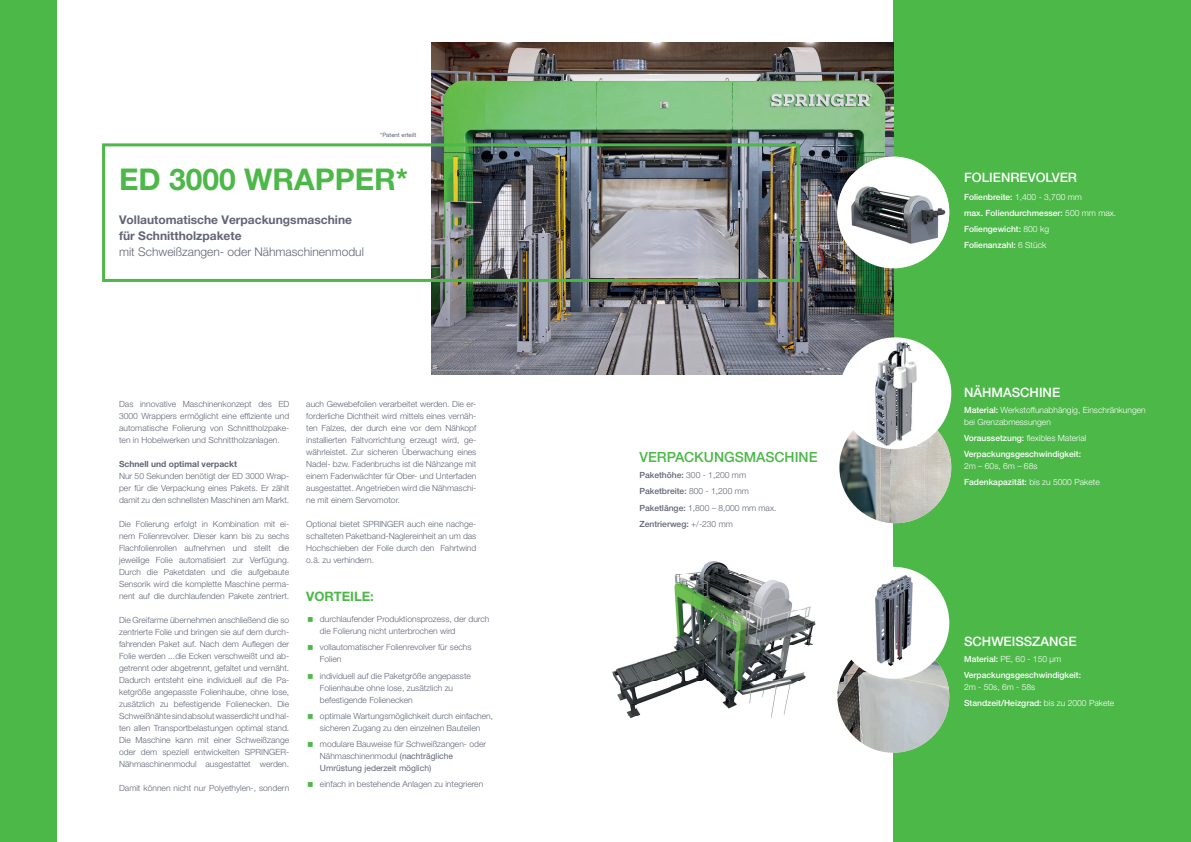
<style>
.page{position:relative;width:1191px;height:842px;background:#fff}
.page>*{position:absolute;margin:0;border:0;box-sizing:border-box;transform-origin:0 0}
.t1{font:700 30px "Helvetica Neue LT Pro";color:#4cb848}
.t2{font:500 14px "Helvetica Neue LT Std";color:#4cb848}
.t3{font:500 13px "Helvetica Neue LT Pro";color:#fff}
.t4{font:700 13px "Helvetica Neue LT Pro";color:#4cb848}
.t5{font:700 12px/16px "Helvetica Neue LT Pro";color:#616577}
.t6{font:300 12px "Helvetica Neue LT Pro";color:#616577}
.t7{font:300 8.5px/12px "Helvetica Neue LT Pro";color:#616577;text-align:justify}
.t8{font:500 8.5px/16px "Helvetica Neue LT Pro";color:#fff}
.t9{font:300 8.5px/16px "Helvetica Neue LT Pro";color:#fff}
.t10{font:700 8.5px "Helvetica Neue LT Pro";color:#616577}
.t11{font:6px "Helvetica Neue LT Pro";color:#616577}
.s1{font-weight:400}
.s2{font-weight:500}
.s3{font-weight:300}
</style>
<div class="page">
<div style="left:0;top:0;width:57px;height:842px;background:#4cb848"></div>
<div style="left:893px;top:0;width:298px;height:842px;background:#4cb848"></div>
<img style="left:431px;top:43px;width:462px;height:331px">
<div style="left:102px;top:143px;width:697px;height:139px;border:3px solid #4cb848"></div>
<img style="left:674px;top:561px;width:142px;height:85px">
<img style="left:612px;top:646px;width:194px;height:35px">
<img style="left:617px;top:681px;width:181px;height:36px">
<div style="left:837px;top:156px;width:112px;height:112px;background:#fff;border-radius:50%"></div>
<img style="left:837px;top:174px;width:112px;height:76px">
<img style="left:839px;top:411px;width:112px;height:112px;border-radius:56px">
<div style="left:839px;top:337px;width:112px;height:112px;background:#fff;border-radius:50%"></div>
<img style="left:875px;top:342px;width:41px;height:103px">
<img style="left:837px;top:657px;width:112px;height:96px">
<div style="left:837px;top:567px;width:112px;height:112px;background:#fff;border-radius:50%"></div>
<img style="left:876px;top:576px;width:36px;height:89px">
<p class="t11" style="left:380px;top:131px;width:38px">*Patent erteilt</p>
<h1 class="t1" style="left:119px;top:161px;width:290px">ED 3000 WRAPPER*</h1>
<h3 class="t5" style="left:119px;top:212px;width:234px">Vollautomatische Verpackungsmaschine für Schnittholzpakete</h3>
<h3 class="t6" style="left:119px;top:245px;width:246px">mit Schweißzangen- oder Nähmaschinenmodul</h3>
<p class="t7" style="left:119px;top:398px;width:172px">Das innovative Maschinenkonzept des ED 3000 Wrappers ermöglicht eine effiziente und automatische Folierung von Schnittholzpake&shy;ten in Hobelwerken und Schnittholzanlagen.</p>
<p class="t10" style="left:119px;top:459px;width:119px">Schnell und optimal verpackt</p>
<p class="t7" style="left:119px;top:470px;width:172px">Nur 50 Sekunden benötigt der ED 3000 Wrap&shy;per für die Verpackung eines Pakets. Er zählt damit zu den schnellsten Maschinen am Markt.</p>
<p class="t7" style="left:119px;top:518px;width:172px">Die Folierung erfolgt in Kombination mit ei&shy;nem Folienrevolver. Dieser kann bis zu sechs Flachfolienrollen aufnehmen und stellt die jeweilige Folie automatisiert zur Verfügung.<br>Durch die Paketdaten und die aufgebaute Sensorik wird die komplette Maschine perma&shy;nent auf die durchlaufenden Pakete zentriert.</p>
<p class="t7" style="left:119px;top:614px;width:172px">Die Greifarme übernehmen anschließend die so zentrierte Folie und bringen sie auf dem durch&shy;fahrenden Paket auf. Nach dem Auflegen der Folie werden ...die Ecken verschweißt und ab&shy;getrennt oder abgetrennt, gefaltet und vernäht.<br>Dadurch entsteht eine individuell auf die Pa&shy;ketgröße angepasste Folienhaube, ohne lose, zusätzlich zu befestigende Folienecken. Die Schweißnähte sind absolut wasserdicht und hal&shy;ten allen Transportbelastungen optimal stand.<br>Die Maschine kann mit einer Schweißzange oder dem speziell entwickelten SPRINGER-Nähmaschinenmodul ausgestattet werden.</p>
<p class="t7" style="left:119px;top:782px;width:172px">Damit können nicht nur Polyethylen-, sondern</p>
<p class="t7" style="left:306px;top:398px;width:172px">auch Gewebefolien verarbeitet werden. Die er&shy;forderliche Dichtheit wird mittels eines vernäh&shy;ten Falzes, der durch eine vor dem Nähkopf installierten Faltvorrichtung erzeugt wird, ge&shy;währleistet. Zur sicheren Überwachung eines Nadel- bzw. Fadenbruchs ist die Nähzange mit einem Fadenwächter für Ober- und Unterfaden ausgestattet. Angetrieben wird die Nähmaschi&shy;ne mit einem Servomotor.</p>
<p class="t7" style="left:306px;top:518px;width:172px">Optional bietet SPRINGER auch eine nachge&shy;schalteten Paketband-Naglereinheit an um das Hochschieben der Folie durch den Fahrtwind o.ä. zu verhindern.</p>
<h3 class="t4" style="left:306px;top:588px;width:69px">VORTEILE:</h3>
<p class="t7" style="left:320px;top:613px;width:171px">durchlaufender Produktionsprozess, der durch die Folierung nicht unterbrochen wird</p>
<p class="t7" style="left:320px;top:641px;width:153px">vollautomatischer Folienrevolver für sechs<br>Folien</p>
<p class="t7" style="left:320px;top:669px;width:152px;text-align:left">individuell auf die Paketgröße angepasste<br>Folienhaube ohne lose, zusätzlich zu befestigende Folienecken</p>
<p class="t7" style="left:320px;top:710px;width:175px">optimale Wartungsmöglichkeit durch einfachen, sicheren Zugang zu den einzelnen Bauteilen</p>
<p class="t7" style="left:320px;top:738px;width:168px;text-align:left">modulare Bauweise für Schweißzangen- oder<br>Nähmaschinenmodul <span class="s1">(nachträgliche<br>Umrüstung jederzeit möglich)</span></p>
<p class="t7" style="left:320px;top:778px;width:165px">einfach in bestehende Anlagen zu integrieren</p>
<h2 class="t2" style="left:639px;top:449px;width:179px">VERPACKUNGSMASCHINE</h2>
<p class="t7" style="left:639px;top:467px;width:139px;line-height:16.3px;text-align:left"><span class="s2">Pakethöhe:</span> 300 - 1,200 mm<br><span class="s2">Paketbreite:</span> 800 - 1,200 mm<br><span class="s2">Paketlänge:</span> 1,800 – 8,000 mm max.<br><span class="s2">Zentrierweg:</span> +/-230 mm</p>
<h3 class="t3" style="left:964px;top:170px;width:114px">FOLIENREVOLVER</h3>
<p class="t8" style="left:964px;top:189px;width:154px">Folienbreite: <span class="s3">1,400 - 3,700 mm<br></span>max. Foliendurchmesser: <span class="s3">500 mm max.<br></span>Foliengewicht: <span class="s3">800 kg<br></span>Folienanzahl: <span class="s3">6 Stück</span></p>
<h3 class="t3" style="left:964px;top:385px;width:98px">NÄHMASCHINE</h3>
<p class="t9" style="left:964px;top:404px;width:183px;line-height:12px"><span class="s2">Material:</span> Werkstoffunabhängig, Einschränkungen bei Grenzabmessungen</p>
<p class="t8" style="left:964px;top:430px;width:124px">Voraussetzung: <span class="s3">flexibles Material<br></span>Verpackungsgeschwindigkeit:</p>
<p class="t9" style="left:964px;top:458px;width:137px">2m – 60s, 6m – 68s<br><span class="s2">Fadenkapazität:</span> bis zu 5000 Pakete</p>
<h3 class="t3" style="left:964px;top:634px;width:114px">SCHWEISSZANGE</h3>
<p class="t8" style="left:964px;top:651px;width:119px">Material: <span class="s3">PE, 60 - 150 µm<br></span>Verpackungsgeschwindigkeit:</p>
<p class="t9" style="left:964px;top:679px;width:152px">2m - 50s, 6m - 58s<br><span class="s2">Standzeit/Heizgrad:</span> bis zu 2000 Pakete</p>
</div>
